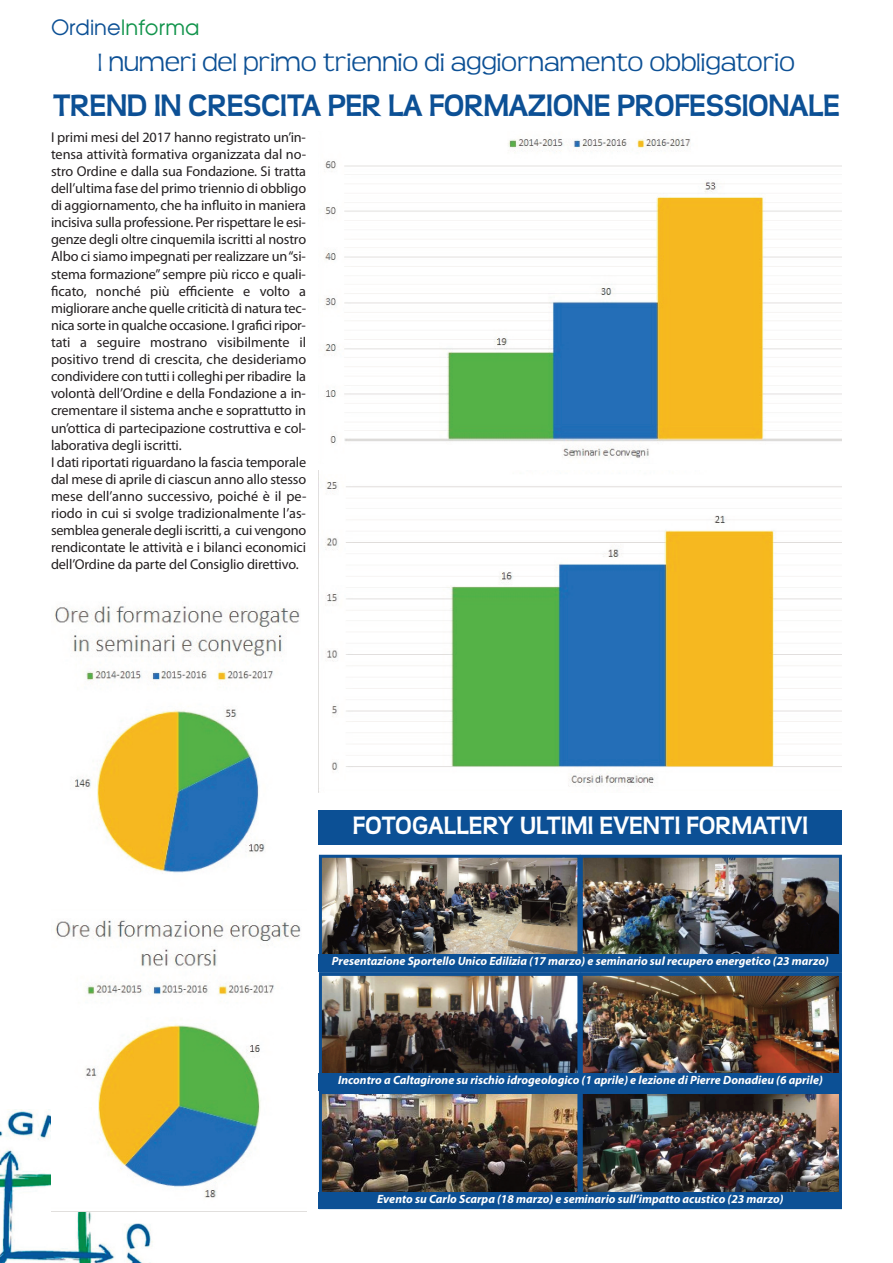
<style>
.page{position:relative;width:893px;height:1263px;background:#fff}
.page>*{position:absolute;margin:0;border:0;box-sizing:border-box;transform-origin:0 0}
.t1{font:700 31.5px "Teen";letter-spacing:-.015em;color:#0c5095}
.t2{font:300 25.5px "Teen";letter-spacing:-.01em;color:#0c5095}
.t3{font:700 25.5px "Teen";color:#fff}
.t4{font:21px "Avian";color:#12944c}
.t5{font:14.25px/17.1px "Myriad Pro";letter-spacing:-.01em;color:#231f20}
.t6{font:italic 700 12px "Myriad Pro";color:#fff}
.s1{color:#0c5095}
</style>
<div class="page">
<img style="left:0;top:1110px;width:153px;height:153px">
<div style="left:319px;top:810px;width:523px;height:35px;background:#0c5095"></div>
<img style="left:324px;top:138px;width:518px;height:320px">
<img style="left:325px;top:481px;width:517px;height:306px">
<img style="left:54px;top:606px;width:246px;height:267px">
<img style="left:52px;top:920px;width:254px;height:292px">
<img style="left:323px;top:859px;width:253px;height:96px">
<div style="left:319px;top:855px;width:261px;height:118px;border:3px solid #0c5095"></div>
<img style="left:584px;top:859px;width:254px;height:96px">
<div style="left:580px;top:855px;width:262px;height:118px;border:3px solid #0c5095"></div>
<img style="left:323px;top:977px;width:253px;height:96px">
<div style="left:319px;top:973px;width:261px;height:118px;border:3px solid #0c5095"></div>
<img style="left:584px;top:977px;width:254px;height:96px">
<div style="left:580px;top:973px;width:262px;height:118px;border:3px solid #0c5095"></div>
<img style="left:323px;top:1095px;width:253px;height:97px">
<div style="left:319px;top:1091px;width:261px;height:118px;border:3px solid #0c5095"></div>
<img style="left:584px;top:1095px;width:254px;height:97px">
<div style="left:580px;top:1091px;width:262px;height:118px;border:3px solid #0c5095"></div>
<div style="left:319px;top:955px;width:523px;height:17px;background:#0c5095"></div>
<div style="left:319px;top:1073px;width:523px;height:18px;background:#0c5095"></div>
<div style="left:319px;top:1192px;width:523px;height:17px;background:#0c5095"></div>
<h3 class="t4" style="left:51px;top:15px;width:150px"><span class="s1">Ordine</span>Informa</h3>
<h2 class="t2" style="left:98px;top:47px;width:699px">I numeri del primo triennio di aggiornamento obbligatorio</h2>
<h1 class="t1" style="left:53px;top:86px;width:789px">TREND IN CRESCITA PER LA FORMAZIONE PROFESSIONALE</h1>
<p class="t5" style="left:51px;top:130px;width:257px">I primi mesi del 2017 hanno registrato un’in&shy;tensa attività formativa organizzata dal no&shy;stro Ordine e dalla sua Fondazione. Si tratta dell’ultima fase del primo triennio di obbligo di aggiornamento, che ha influito in maniera incisiva sulla professione. Per rispettare le esi&shy;genze degli oltre cinquemila iscritti al nostro Albo ci siamo impegnati per realizzare un“si&shy;stema formazione”sempre più ricco e quali&shy;ficato, nonché più efficiente e volto a migliorare anche quelle criticità di natura tec&shy;nica sorte in qualche occasione. I grafici ripor&shy;tati a seguire mostrano visibilmente il positivo trend di crescita, che desideriamo condividere con tutti i colleghi per ribadire la volontà dell’Ordine e della Fondazione a in&shy;crementare il sistema anche e soprattutto in un’ottica di partecipazione costruttiva e col&shy;laborativa degli iscritti.<br>I dati riportati riguardano la fascia temporale dal mese di aprile di ciascun anno allo stesso mese dell’anno successivo, poiché è il pe&shy;riodo in cui si svolge tradizionalmente l’as&shy;semblea generale degli iscritti, a cui vengono rendicontate le attività e i bilanci economici dell’Ordine da parte del Consiglio direttivo.</p>
<h2 class="t3" style="left:353px;top:811px;width:457px">FOTOGALLERY ULTIMI EVENTI FORMATIVI</h2>
<p class="t6" style="left:332px;top:957px;width:499px">Presentazione Sportello Unico Edilizia (17 marzo) e seminario sul recupero energetico (23 marzo)</p>
<p class="t6" style="left:338px;top:1075px;width:486px">Incontro a Caltagirone su rischio idrogeologico (1 aprile) e lezione di Pierre Donadieu (6 aprile)</p>
<p class="t6" style="left:377px;top:1194px;width:408px">Evento su Carlo Scarpa (18 marzo) e seminario sull’impatto acustico (23 marzo)</p>
</div>
